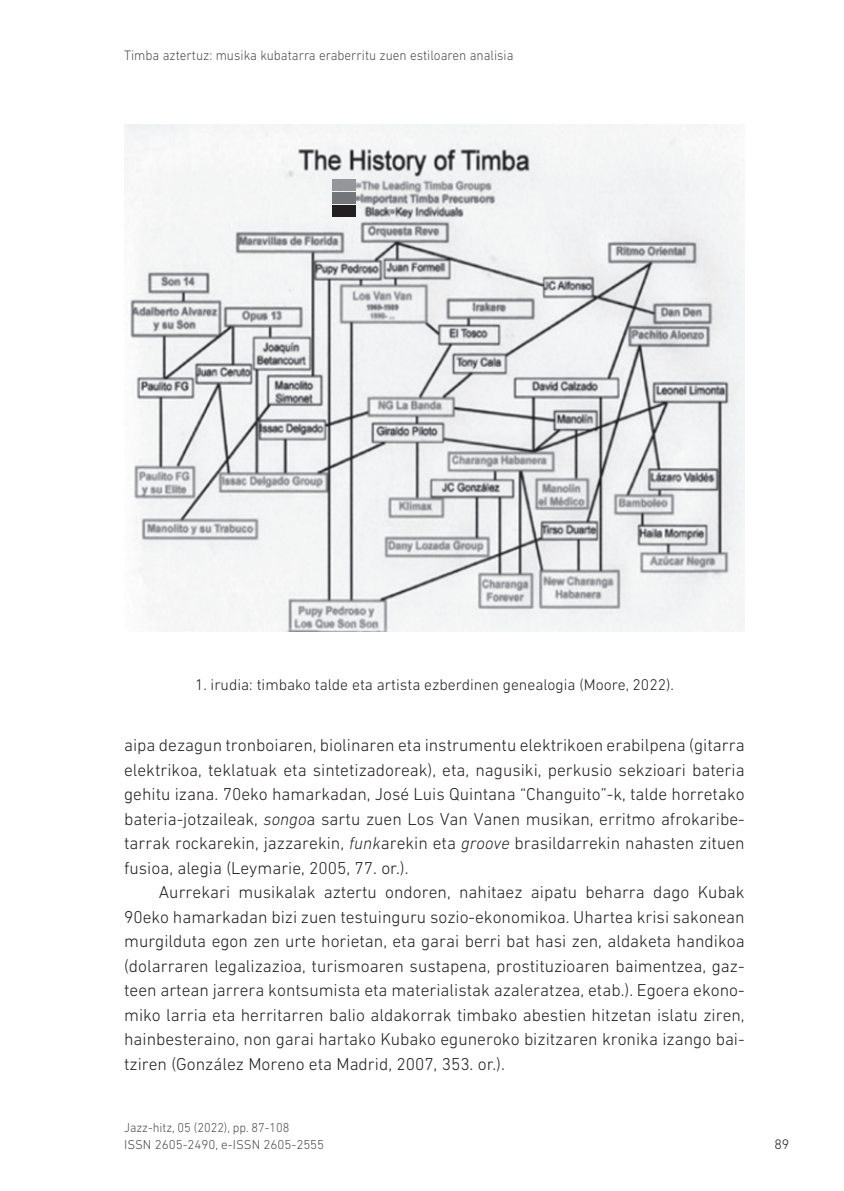
<style>
.page{position:relative;width:844px;height:1191px;background:#fff}
.page>*{position:absolute;margin:0;border:0;box-sizing:border-box;transform-origin:0 0}
.t1{font:300 17.5px/24.5px "DIN Next LT Pro";color:#231f20;text-align:justify}
.t2{font:300 15.75px "DIN Next LT Pro";color:#231f20}
.t3{font:300 14px "DIN Next LT Pro";color:#4b4c4d;scale:.95 1}
.t4{font:300 14px "DIN Next LT Pro";color:#231f20}
.t5{font:300 13.12px/16.8px "DIN Next LT Pro";color:#4b4c4d;scale:.95 1}
.s1{font-style:italic}
</style>
<div class="page">
<img style="left:124px;top:124px;width:620px;height:507px">
<div style="left:332px;top:179px;width:23px;height:12px;background:#949699"></div>
<div style="left:332px;top:192px;width:23px;height:12px;background:#747578"></div>
<div style="left:332px;top:205px;width:23px;height:11px;background:#231f20"></div>
<p class="t3" style="left:124px;top:47px;width:411px">Timba aztertuz: musika kubatarra eraberritu zuen estiloaren analisia</p>
<p class="t2" style="left:195px;top:675px;width:480px">1. irudia: timbako talde eta artista ezberdinen genealogia (Moore, 2022).</p>
<p class="t1" style="left:124px;top:733px;width:622px">aipa dezagun tronboiaren, biolinaren eta instrumentu elektrikoen erabilpena (gitarra elektrikoa, teklatuak eta sintetizadoreak), eta, nagusiki, perkusio sekzioari bateria gehitu izana. 70eko hamarkadan, José Luis Quintana “Changuito”-k, talde horretako bateria-jotzaileak, <span class="s1">songo</span>a sartu zuen Los Van Vanen musikan, erritmo afrokaribe&shy;tarrak rockarekin, jazzarekin, <span class="s1">funk</span>arekin eta <span class="s1">groove</span> brasildarrekin nahasten zituen fusioa, alegia (Leymarie, 2005, 77. or.).</p>
<p class="t1" style="left:124px;top:880px;width:622px;text-indent:35px">Aurrekari musikalak aztertu ondoren, nahitaez aipatu beharra dago Kubak 90eko hamarkadan bizi zuen testuinguru sozio-ekonomikoa. Uhartea krisi sakonean murgilduta egon zen urte horietan, eta garai berri bat hasi zen, aldaketa handikoa (dolarraren legalizazioa, turismoaren sustapena, prostituzioaren baimentzea, gaz&shy;teen artean jarrera kontsumista eta materialistak azaleratzea, etab.). Egoera ekono&shy;miko larria eta herritarren balio aldakorrak timbako abestien hitzetan islatu ziren, hainbesteraino, non garai hartako Kubako eguneroko bizitzaren kronika izango bai&shy;tziren (González Moreno eta Madrid, 2007, 353. or.).</p>
<p class="t5" style="left:124px;top:1119px;width:212px">Jazz-hitz, 05 (2022), pp. 87-108<br>ISSN 2605-2490, e-ISSN 2605-2555</p>
<p class="t4" style="left:774px;top:1136px;width:16px">89</p>
</div>
